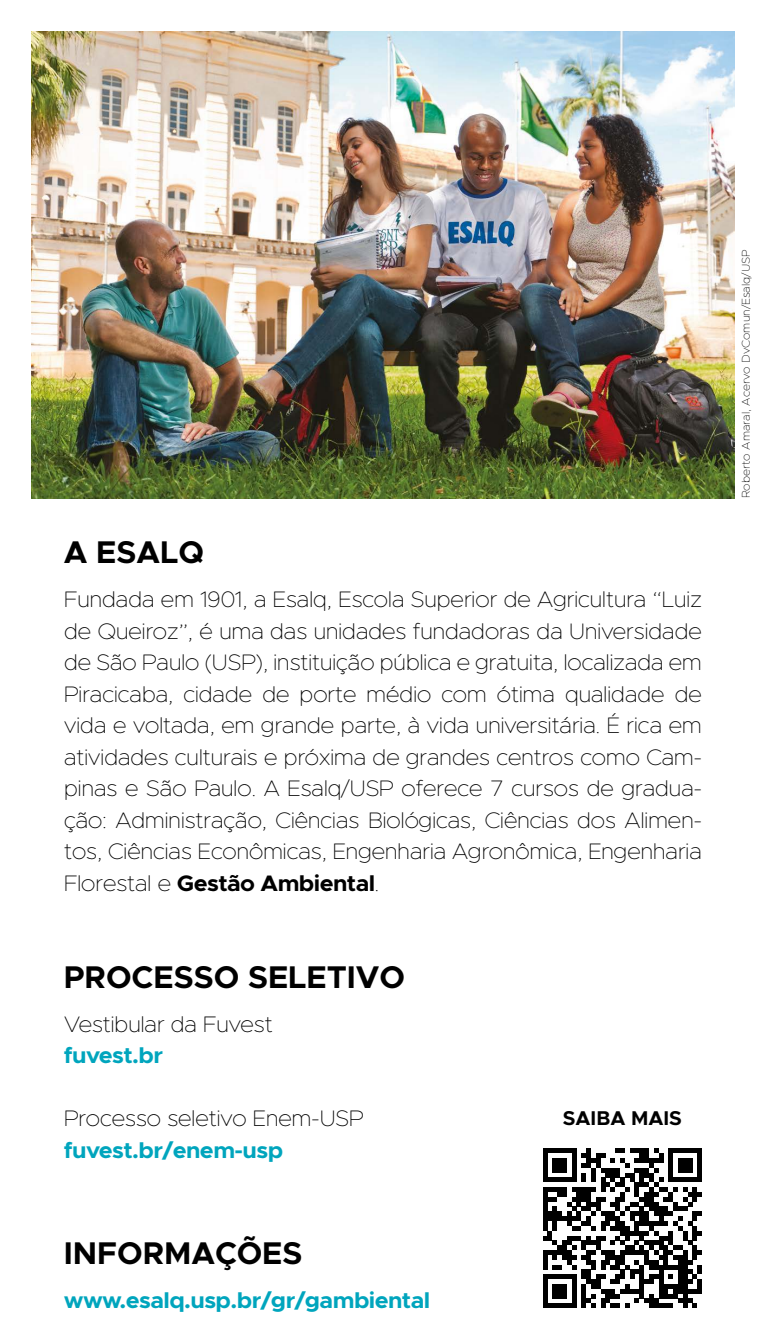
<style>
.page{position:relative;width:766px;height:1340px;background:#fff}
.page>*{position:absolute;margin:0;border:0;box-sizing:border-box;transform-origin:0 0}
.t1{font:700 31.5px "Metropolis";color:#000}
.t2{font:100 22.5px/31.5px "Metropolis";letter-spacing:-.025em;color:#000;text-align:justify;scale:1.05 1}
.t3{font:700 22.5px "Metropolis";letter-spacing:-.025em;color:#00a5bd;scale:1.05 1}
.t4{font:700 20.03px "Metropolis";color:#000}
.t5{font:100 11.25px "Metropolis";color:#000;scale:1.05 1}
.s1{font-weight:700}
</style>
<div class="page">
<img style="left:32px;top:32px;width:701px;height:466px">
<svg style="left:543px;top:1148px;width:159px;height:159px"></svg>
<h1 class="t1" style="left:64px;top:532px;width:142px">A ESALQ</h1>
<p class="t2" style="left:64px;top:583px;width:609px">Fundada em 1901, a Esalq, Escola Superior de Agricultura “Luiz de Queiroz”, é uma das unidades fundadoras da Universidade de São Paulo (USP), instituição pública e gratuita, localizada em Piracicaba, cidade de porte médio com ótima qualidade de vida e voltada, em grande parte, à vida universitária. É rica em atividades culturais e próxima de grandes centros como Cam&shy;pinas e São Paulo. A Esalq/USP oferece 7 cursos de gradua&shy;ção: Administração, Ciências Biológicas, Ciências dos Alimen&shy;tos, Ciências Econômicas, Engenharia Agronômica, Engenharia Florestal e <span class="s1">Gestão Ambiental</span>.</p>
<h1 class="t1" style="left:64px;top:957px;width:343px">PROCESSO SELETIVO</h1>
<p class="t2" style="left:64px;top:1008px;width:200px">Vestibular da Fuvest</p>
<p class="t3" style="left:64px;top:1041px;width:96px">fuvest.br</p>
<p class="t2" style="left:64px;top:1102px;width:287px">Processo seletivo Enem-USP</p>
<p class="t3" style="left:64px;top:1135px;width:210px">fuvest.br/enem-usp</p>
<h1 class="t1" style="left:64px;top:1233px;width:240px">INFORMAÇÕES</h1>
<p class="t3" style="left:64px;top:1285px;width:350px">www.esalq.usp.br/gr/gambiental</p>
<p class="t4" style="left:562px;top:1104px;width:120px">SAIBA MAIS</p>
<p class="t5" style="left:738px;top:498px;width:238px;rotate:-90deg">Roberto Amaral, Acervo DvComun/Esalq/USP</p>
</div>
